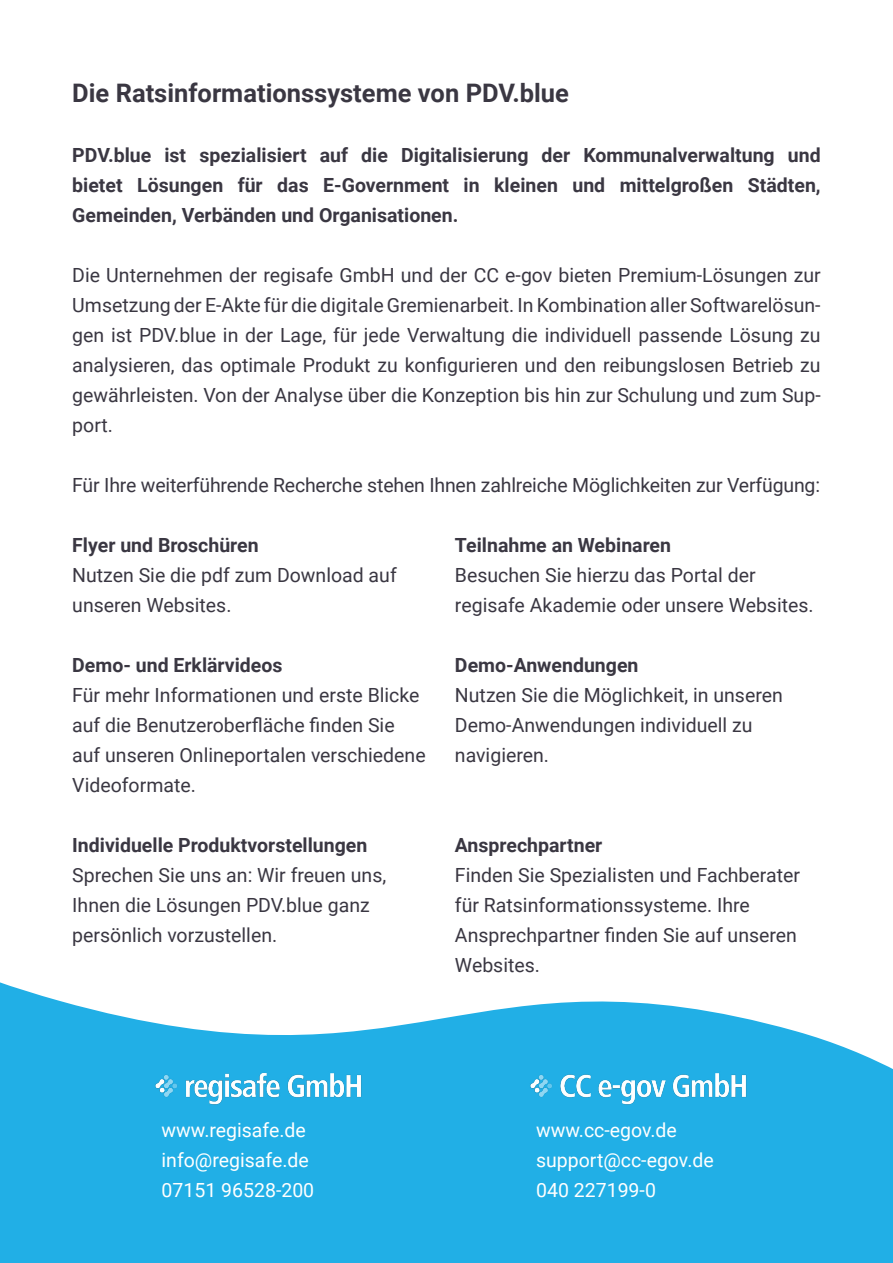
<style>
.page{position:relative;width:893px;height:1263px;background:#fff}
.page>*{position:absolute;margin:0;border:0;box-sizing:border-box;transform-origin:0 0}
.t1{font:700 25.5px "Roboto";color:#3a3742}
.t2{font:19.5px/30px "Roboto";color:#3a3742}
.t3{font:700 19.5px/30px "Roboto";color:#3a3742;text-align:justify}
.t4{font:19.5px/30px "Roboto";color:#fff}
</style>
<div class="page">
<svg style="left:0;top:982px;width:893px;height:281px;background:#40bae9"></svg>
<img style="left:149px;top:1062px;width:234px;height:48px">
<img style="left:523px;top:1062px;width:234px;height:48px">
<h1 class="t1" style="left:72px;top:75px;width:498px">Die Ratsinformationssysteme von PDV.blue</h1>
<p class="t3" style="left:72px;top:140px;width:750px">PDV.blue ist spezialisiert auf die Digitalisierung der Kommunalverwaltung und bietet Lösungen für das E-Government in kleinen und mittelgroßen Städten, Gemeinden, Verbänden und Organisationen.</p>
<p class="t2" style="left:72px;top:260px;width:750px;text-align:justify">Die Unternehmen der regisafe GmbH und der CC e-gov bieten Premium-Lösungen zur Umsetzung der E-Akte für die digitale Gremienarbeit. In Kombination aller Softwarelösun&shy;gen ist PDV.blue in der Lage, für jede Verwaltung die individuell passende Lösung zu analysieren, das optimale Produkt zu konfigurieren und den reibungslosen Betrieb zu gewährleisten. Von der Analyse über die Konzeption bis hin zur Schulung und zum Sup&shy;port.</p>
<p class="t2" style="left:72px;top:470px;width:749px">Für Ihre weiterführende Recherche stehen Ihnen zahlreiche Möglichkeiten zur Verfügung:</p>
<p class="t3" style="left:72px;top:530px;width:188px">Flyer und Broschüren</p>
<p class="t2" style="left:72px;top:560px;width:326px">Nutzen Sie die pdf zum Download auf unseren Websites.</p>
<p class="t3" style="left:72px;top:650px;width:212px">Demo- und Erklärvideos</p>
<p class="t2" style="left:72px;top:680px;width:355px">Für mehr Informationen und erste Blicke auf die Benutzeroberfläche finden Sie auf unseren Onlineportalen verschiedene Videoformate.</p>
<p class="t3" style="left:72px;top:829px;width:297px">Individuelle Produktvorstellungen</p>
<p class="t2" style="left:72px;top:859px;width:315px">Sprechen Sie uns an: Wir freuen uns,<br>Ihnen die Lösungen PDV.blue ganz persönlich vorzustellen.</p>
<p class="t3" style="left:455px;top:529px;width:218px">Teilnahme an Webinaren</p>
<p class="t2" style="left:455px;top:559px;width:360px">Besuchen Sie hierzu das Portal der regisafe Akademie oder unsere Websites.</p>
<p class="t3" style="left:455px;top:649px;width:185px">Demo-Anwendungen</p>
<p class="t2" style="left:455px;top:679px;width:329px">Nutzen Sie die Möglichkeit, in unseren<br>Demo-Anwendungen individuell zu navigieren.</p>
<p class="t3" style="left:455px;top:830px;width:149px">Ansprechpartner</p>
<p class="t2" style="left:455px;top:860px;width:347px">Finden Sie Spezialisten und Fachberater für Ratsinformationssysteme. Ihre<br>Ansprechpartner finden Sie auf unseren<br>Websites.</p>
<p class="t4" style="left:162px;top:1114px;width:154px">www.regisafe.de info@regisafe.de<br>07151 96528-200</p>
<p class="t4" style="left:536px;top:1114px;width:179px">www.cc-egov.de support@cc-egov.de<br>040 227199-0</p>
</div>
